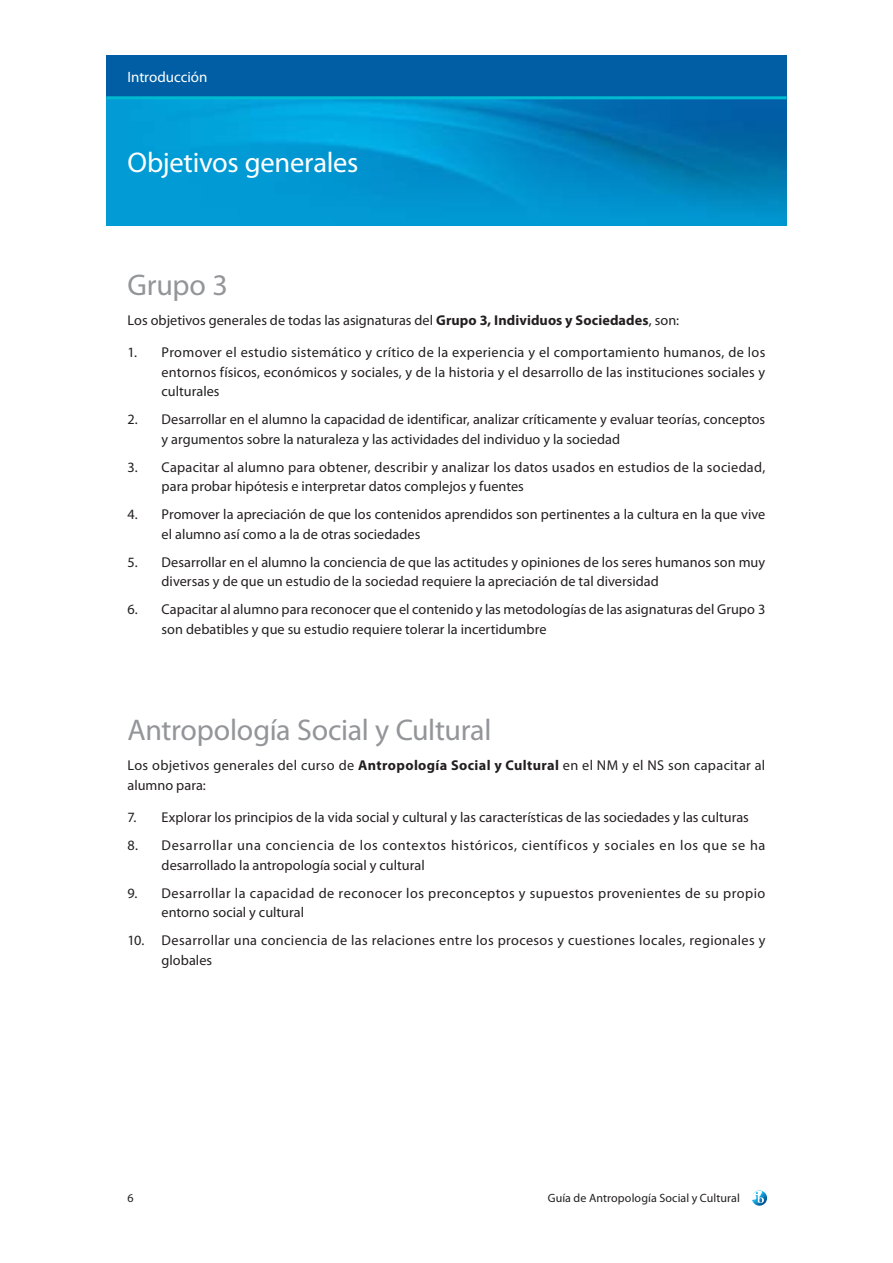
<style>
.page{position:relative;width:893px;height:1263px;background:#fff}
.page>*{position:absolute;margin:0;border:0;box-sizing:border-box;transform-origin:0 0}
.t1{font:30px "Myriad Pro";letter-spacing:-.015em;color:#939598}
.t2{font:28.5px "Myriad Pro";letter-spacing:-.01em;color:#fff}
.t3{font:15px "Myriad Pro";color:#fff}
.t4{font:14.25px/19.5px "Myriad Pro";letter-spacing:.005em;color:#231f20}
.t5{font:14.25px/19.5px "Myriad Pro";letter-spacing:.04em;color:#231f20}
.t6{font:14.25px/19.5px "Myriad Pro";letter-spacing:.03em;color:#231f20}
.t7{font:14.25px/19.5px "Myriad Pro";letter-spacing:.025em;color:#231f20}
.t8{font:12px "Myriad Pro";letter-spacing:.005em;color:#231f20}
.s1{font-weight:700}
</style>
<div class="page">
<svg style="left:752px;top:1190px;width:15px;height:16px"></svg>
<img style="left:106px;top:99px;width:681px;height:126px">
<div style="left:106px;top:55px;width:681px;height:43px;background:#015ea4"></div>
<hr style="left:106px;top:96px;width:681px;height:3px;background:#00bad1">
<p class="t3" style="left:128px;top:67px;width:81px">Introducción</p>
<h2 class="t2" style="left:128px;top:145px;width:232px">Objetivos generales</h2>
<h1 class="t1" style="left:128px;top:266px;width:102px">Grupo 3</h1>
<p class="t4" style="left:128px;top:310px;width:553px">Los objetivos generales de todas las asignaturas del <span class="s1">Grupo 3, Individuos y Sociedades</span>, son:</p>
<p class="t4" style="left:162px;top:342px;width:605px;text-align:justify;text-indent:-34px">1. Promover el estudio sistemático y crítico de la experiencia y el comportamiento humanos, de los entornos físicos, económicos y sociales, y de la historia y el desarrollo de las instituciones sociales y culturales</p>
<p class="t4" style="left:162px;top:409px;width:605px;text-indent:-34px">2. Desarrollar en el alumno la capacidad de identificar, analizar críticamente y evaluar teorías, conceptos y argumentos sobre la naturaleza y las actividades del individuo y la sociedad</p>
<p class="t4" style="left:162px;top:457px;width:605px;text-indent:-34px">3. Capacitar al alumno para obtener, describir y analizar los datos usados en estudios de la sociedad, para probar hipótesis e interpretar datos complejos y fuentes</p>
<p class="t4" style="left:162px;top:504px;width:605px;text-indent:-34px">4. Promover la apreciación de que los contenidos aprendidos son pertinentes a la cultura en la que vive el alumno así como a la de otras sociedades</p>
<p class="t4" style="left:162px;top:552px;width:605px;text-indent:-34px">5. Desarrollar en el alumno la conciencia de que las actitudes y opiniones de los seres humanos son muy diversas y de que un estudio de la sociedad requiere la apreciación de tal diversidad</p>
<p class="t4" style="left:162px;top:599px;width:605px;text-indent:-34px">6. Capacitar al alumno para reconocer que el contenido y las metodologías de las asignaturas del Grupo 3 son debatibles y que su estudio requiere tolerar la incertidumbre</p>
<h1 class="t1" style="left:128px;top:711px;width:365px">Antropología Social y Cultural</h1>
<p class="t4" style="left:128px;top:755px;width:639px">Los objetivos generales del curso de <span class="s1">Antropología Social y Cultural</span> en el NM y el NS son capacitar al alumno para:</p>
<p class="t4" style="left:128px;top:807px;width:623px">7. Explorar los principios de la vida social y cultural y las características de las sociedades y las culturas</p>
<p class="t5" style="left:162px;top:835px;width:605px;text-indent:-34px">8. Desarrollar una conciencia de los contextos históricos, científicos y sociales en los que se ha desarrollado la antropología social y cultural</p>
<p class="t6" style="left:162px;top:883px;width:605px;text-indent:-34px">9. Desarrollar la capacidad de reconocer los preconceptos y supuestos provenientes de su propio entorno social y cultural</p>
<p class="t7" style="left:162px;top:930px;width:605px;text-indent:-34px">10. Desarrollar una conciencia de las relaciones entre los procesos y cuestiones locales, regionales y globales</p>
<p class="t8" style="left:128px;top:1190px;width:8px">6</p>
<p class="t8" style="left:548px;top:1190px;width:194px">Guía de Antropología Social y Cultural</p>
</div>
